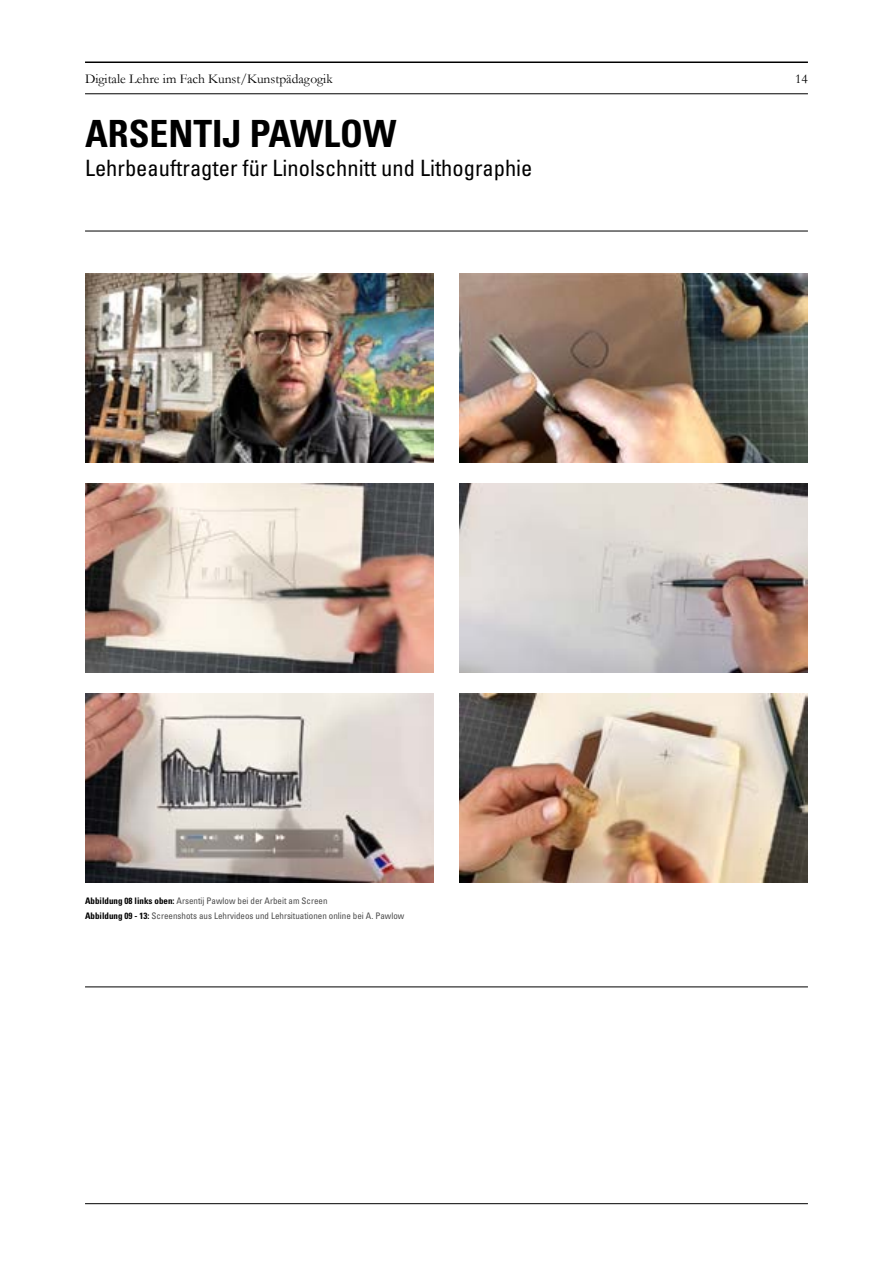
<style>
.page{position:relative;width:893px;height:1263px;background:#fff}
.page>*{position:absolute;margin:0;border:0;box-sizing:border-box;transform-origin:0 0}
.t1{font:700 condensed 37.5px "Univers LT Pro";color:#000}
.t2{font:condensed 22.5px "Univers LT Pro";color:#000}
.t3{font:13.5px "Garamond";color:#000}
.t4{font:condensed 9px/15px "Univers LT Pro";color:#4d4d4d}
.s1{font-weight:700;color:#000}
</style>
<div class="page">
<hr style="left:85px;top:62px;width:723px;height:1px;background:#000">
<hr style="left:85px;top:94px;width:723px;height:1px;background:#000">
<hr style="left:85px;top:231px;width:723px;height:1px;background:#000">
<hr style="left:85px;top:1203px;width:723px;height:1px;background:#000">
<hr style="left:85px;top:987px;width:723px;height:1px;background:#000">
<img style="left:85px;top:273px;width:349px;height:189px">
<img style="left:85px;top:693px;width:349px;height:189px">
<img style="left:459px;top:483px;width:349px;height:189px">
<img style="left:85px;top:483px;width:349px;height:189px">
<img style="left:459px;top:273px;width:349px;height:189px">
<img style="left:459px;top:693px;width:349px;height:189px">
<h3 class="t3" style="left:85px;top:70px;width:249px">Digitale Lehre im Fach Kunst/Kunstpädagogik</h3>
<h1 class="t1" style="left:85px;top:111px;width:313px">ARSENTIJ PAWLOW</h1>
<h2 class="t2" style="left:85px;top:154px;width:449px">Lehrbeauftragter für Linolschnitt und Lithographie</h2>
<h3 class="t3" style="left:795px;top:70px;width:14px">14</h3>
<p class="t4" style="left:85px;top:893px;width:321px"><span class="s1">Abbildung 08 links oben:</span> Arsentij Pawlow bei der Arbeit am Screen<br><span class="s1">Abbildung 09 - 13:</span> Screenshots aus Lehrvideos und Lehrsituationen online bei A. Pawlow</p>
</div>
